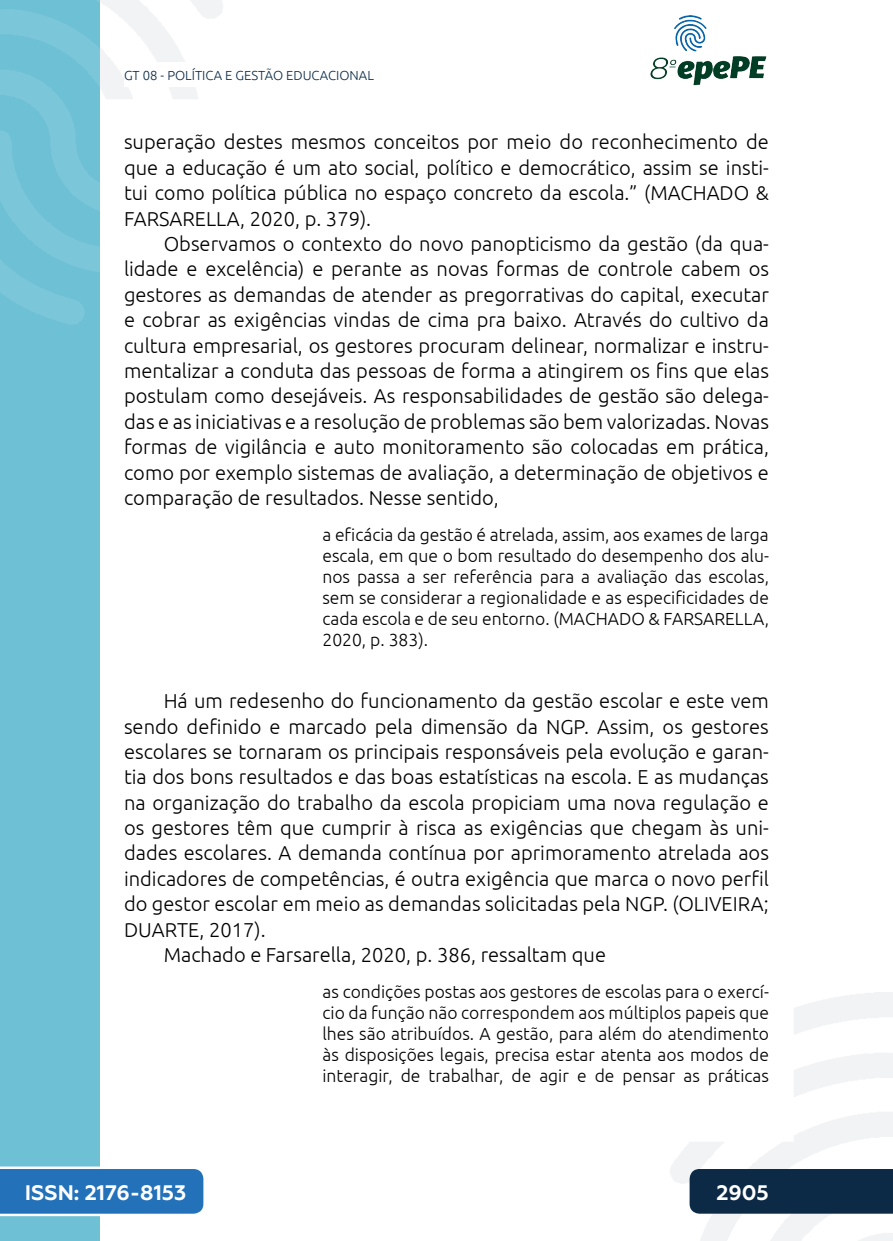
<style>
.page{position:relative;width:893px;height:1241px;background:#fff}
.page>*{position:absolute;margin:0;border:0;box-sizing:border-box;transform-origin:0 0}
.t1{font:700 21px "Geometria";color:#fff}
._5_CORPO{font:300 20.12px/25.4px "Ubuntu";color:#000;text-align:justify}
._8_CITACAO{font:300 17.5px/21px "Ubuntu";color:#000;text-align:justify}
.t2{font:300 13.12px "Ubuntu";color:#0c2a46}
</style>
<div class="page">
<svg style="left:670px;top:992px;width:223px;height:248px"></svg>
<svg style="left:99px;top:0;width:124px;height:324px"></svg>
<img style="left:650px;top:15px;width:117px;height:71px">
<div style="left:0;top:0;width:99px;height:1240px;background:#6ec0d5"></div>
<svg style="left:0;top:0;width:99px;height:325px"></svg>
<svg style="left:0;top:1166px;width:203px;height:49px;background:#367dbf"></svg>
<div style="left:690px;top:1168px;width:203px;height:45px;background:#0c2a46"></div>
<div style="left:124px;top:62px;width:516px;height:25px;background:#fff"></div>
<p class="t2" style="left:124px;top:67px;width:251px">GT 08 - POLÍTICA E GESTÃO EDUCACIONAL</p>
<p class="_5_CORPO" style="left:124px;top:129px;width:646px">superação destes mesmos conceitos por meio do reconhecimento de que a educação é um ato social, político e democrático, assim se insti&shy;tui como política pública no espaço concreto da escola.” (MACHADO &amp; FARSARELLA, 2020, p. 379).</p>
<p class="_5_CORPO" style="left:124px;top:231px;width:646px;text-indent:40px">Observamos o contexto do novo panopticismo da gestão (da qua&shy;lidade e excelência) e perante as novas formas de controle cabem os gestores as demandas de atender as pregorrativas do capital, executar e cobrar as exigências vindas de cima pra baixo. Através do cultivo da cultura empresarial, os gestores procuram delinear, normalizar e instru&shy;mentalizar a conduta das pessoas de forma a atingirem os fins que elas postulam como desejáveis. As responsabilidades de gestão são delega&shy;das e as iniciativas e a resolução de problemas são bem valorizadas. Novas formas de vigilância e auto monitoramento são colocadas em prática, como por exemplo sistemas de avaliação, a determinação de objetivos e comparação de resultados. Nesse sentido,</p>
<p class="_8_CITACAO" style="left:322px;top:523px;width:448px">a eficácia da gestão é atrelada, assim, aos exames de larga escala, em que o bom resultado do desempenho dos alu&shy;nos passa a ser referência para a avaliação das escolas, sem se considerar a regionalidade e as especificidades de cada escola e de seu entorno. (MACHADO &amp; FARSARELLA, 2020, p. 383).</p>
<p class="_5_CORPO" style="left:124px;top:687px;width:646px;text-indent:40px">Há um redesenho do funcionamento da gestão escolar e este vem sendo definido e marcado pela dimensão da NGP. Assim, os gestores escolares se tornaram os principais responsáveis pela evolução e garan&shy;tia dos bons resultados e das boas estatísticas na escola. E as mudanças na organização do trabalho da escola propiciam uma nova regulação e os gestores têm que cumprir à risca as exigências que chegam às uni&shy;dades escolares. A demanda contínua por aprimoramento atrelada aos indicadores de competências, é outra exigência que marca o novo perfil do gestor escolar em meio as demandas solicitadas pela NGP. (OLIVEIRA; DUARTE, 2017).</p>
<p class="_5_CORPO" style="left:164px;top:941px;width:444px">Machado e Farsarella, 2020, p. 386, ressaltam que</p>
<p class="_8_CITACAO" style="left:322px;top:980px;width:448px">as condições postas aos gestores de escolas para o exercí&shy;cio da função não correspondem aos múltiplos papeis que lhes são atribuídos. A gestão, para além do atendimento às disposições legais, precisa estar atenta aos modos de interagir, de trabalhar, de agir e de pensar as práticas</p>
<p class="t1" style="left:25px;top:1179px;width:163px">ISSN: 2176-8153</p>
<p class="t1" style="left:716px;top:1179px;width:54px">2905</p>
</div>
